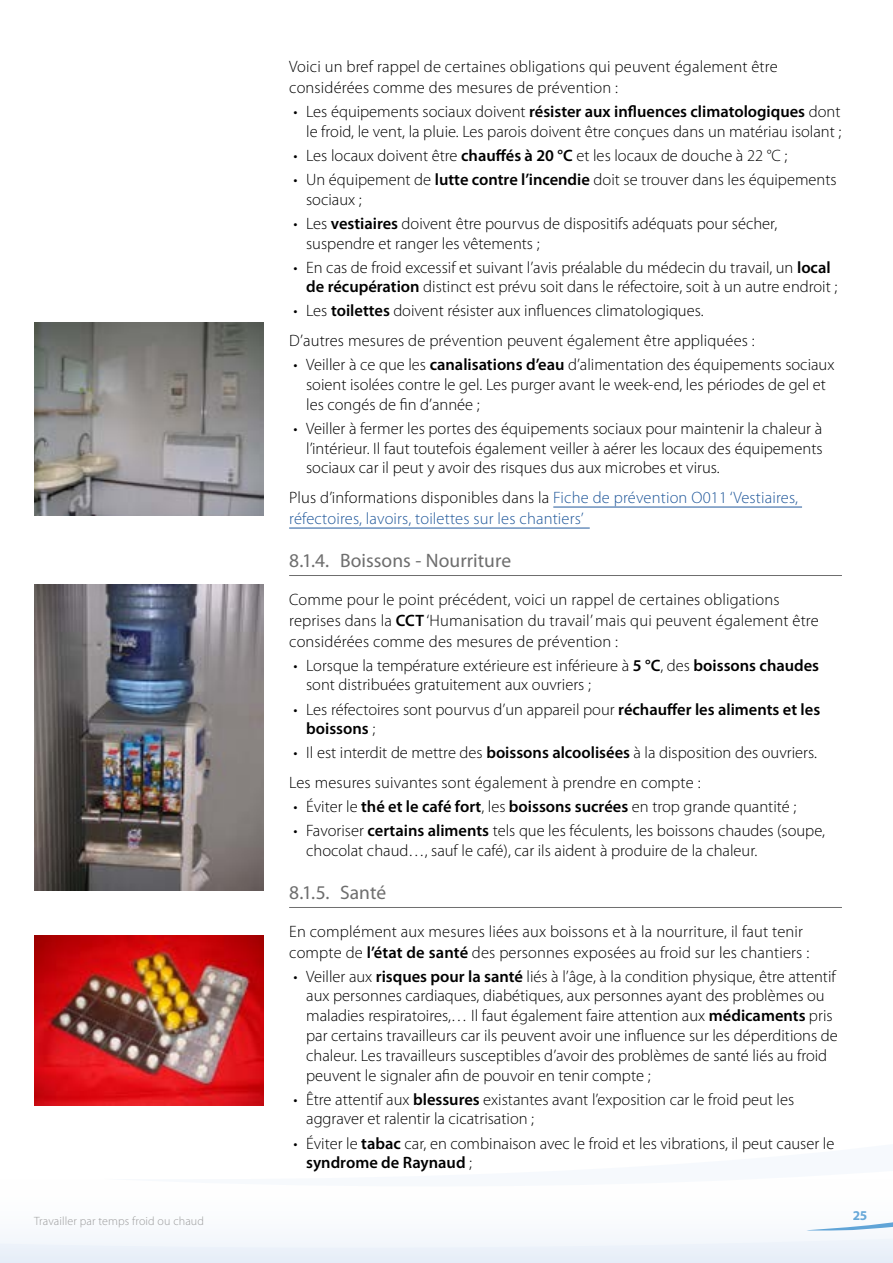
<style>
.page{position:relative;width:893px;height:1263px;background:#fff}
.page>*{position:absolute;margin:0;border:0;box-sizing:border-box;transform-origin:0 0}
.t1{font:19.5px "Myriad Pro";color:#6e6e6e}
.t2{font:300 16.5px/19.8px "Myriad Pro";color:#000}
.t3{font:300 16.5px/21px "Myriad Pro";letter-spacing:.01em;color:#22599b}
.t4{font:700 13.5px "Myriad Pro";color:#60a4d7}
.t5{font:300 12px "Myriad Pro";letter-spacing:.01em;color:#9c9c9d}
.s1{font-weight:600}
.s2{color:#000}
</style>
<div class="page">
<svg style="left:0;top:1230px;width:893px;height:33px;fill:#edf2fa"></svg>
<svg style="left:810px;top:1222px;width:83px;height:8px"></svg>
<img style="left:34px;top:585px;width:230px;height:306px">
<hr style="left:553px;top:507px;width:249px;height:1px;background:#22599b">
<hr style="left:289px;top:528px;width:301px;height:1px;background:#22599b">
<hr style="left:289px;top:575px;width:553px;height:1px;background:#6e6e6e">
<hr style="left:289px;top:907px;width:553px;height:1px;background:#6e6e6e">
<img style="left:34px;top:935px;width:230px;height:171px">
<img style="left:34px;top:323px;width:230px;height:192px">
<p class="t5" style="left:34px;top:1214px;width:171px">Travailler par temps froid ou chaud</p>
<p class="t2" style="left:289px;top:56px;width:490px;line-height:21px">Voici un bref rappel de certaines obligations qui peuvent également être considérées comme des mesures de prévention :</p>
<p class="t2" style="left:293px;top:102px;width:549px;text-align:right">• Les équipements sociaux doivent <span class="s1">résister aux influences climatologiques</span> dont le froid, le vent, la pluie. Les parois doivent être conçues dans un matériau isolant ;</p>
<p class="t2" style="left:293px;top:146px;width:496px">• Les locaux doivent être <span class="s1">chauffés à 20 °C</span> et les locaux de douche à 22 °C ;</p>
<p class="t2" style="left:306px;top:170px;width:532px;text-indent:-13px">• Un équipement de <span class="s1">lutte contre l’incendie</span> doit se trouver dans les équipements sociaux ;</p>
<p class="t2" style="left:306px;top:214px;width:473px;text-indent:-13px">• Les <span class="s1">vestiaires</span> doivent être pourvus de dispositifs adéquats pour sécher, suspendre et ranger les vêtements ;</p>
<p class="t2" style="left:306px;top:257px;width:533px;text-indent:-13px">• En cas de froid excessif et suivant l’avis préalable du médecin du travail, un <span class="s1">local de récupération</span> distinct est prévu soit dans le réfectoire, soit à un autre endroit ;</p>
<p class="t2" style="left:289px;top:296px;width:467px;line-height:29.5px">• Les <span class="s1">toilettes</span> doivent résister aux influences climatologiques.<br>D’autres mesures de prévention peuvent également être appliquées :</p>
<p class="t2" style="left:306px;top:355px;width:530px;text-indent:-13px">• Veiller à ce que les <span class="s1">canalisations d’eau</span> d’alimentation des équipements sociaux soient isolées contre le gel. Les purger avant le week-end, les périodes de gel et les congés de fin d’année ;</p>
<p class="t2" style="left:306px;top:419px;width:518px;text-align:justify;text-indent:-13px">• Veiller à fermer les portes des équipements sociaux pour maintenir la chaleur à l’intérieur. Il faut toutefois également veiller à aérer les locaux des équipements sociaux car il peut y avoir des risques dus aux microbes et virus.</p>
<p class="t3" style="left:289px;top:487px;width:510px"><span class="s2">Plus d’informations disponibles dans la</span> Fiche de prévention O011 ‘Vestiaires, réfectoires, lavoirs, toilettes sur les chantiers’</p>
<p class="t1" style="left:289px;top:549px;width:223px">8.1.4. Boissons - Nourriture</p>
<p class="t2" style="left:289px;top:589px;width:531px;line-height:21px">Comme pour le point précédent, voici un rappel de certaines obligations reprises dans la <span class="s1">CCT</span> ‘Humanisation du travail’ mais qui peuvent également être considérées comme des mesures de prévention :</p>
<p class="t2" style="left:306px;top:655px;width:514px;text-indent:-13px">• Lorsque la température extérieure est inférieure à <span class="s1">5 °C</span>, des <span class="s1">boissons chaudes </span>sont distribuées gratuitement aux ouvriers ;</p>
<p class="t2" style="left:306px;top:699px;width:516px;text-indent:-13px">• Les réfectoires sont pourvus d’un appareil pour <span class="s1">réchauffer les aliments et les boissons</span> ;</p>
<p class="t2" style="left:289px;top:738px;width:529px;line-height:29.5px">• Il est interdit de mettre des <span class="s1">boissons alcoolisées</span> à la disposition des ouvriers.<br>Les mesures suivantes sont également à prendre en compte :</p>
<p class="t2" style="left:293px;top:797px;width:504px">• Éviter le <span class="s1">thé et le café fort</span>, les <span class="s1">boissons sucrées</span> en trop grande quantité ;</p>
<p class="t2" style="left:306px;top:821px;width:520px;text-indent:-13px">• Favoriser <span class="s1">certains aliments</span> tels que les féculents, les boissons chaudes (soupe, chocolat chaud…, sauf le café), car ils aident à produire de la chaleur.</p>
<p class="t1" style="left:289px;top:881px;width:98px">8.1.5. Santé</p>
<p class="t2" style="left:289px;top:921px;width:522px;line-height:21px">En complément aux mesures liées aux boissons et à la nourriture, il faut tenir compte de <span class="s1">l’état de santé</span> des personnes exposées au froid sur les chantiers :</p>
<p class="t2" style="left:306px;top:966px;width:533px;text-indent:-13px">• Veiller aux <span class="s1">risques pour la santé</span> liés à l’âge, à la condition physique, être attentif aux personnes cardiaques, diabétiques, aux personnes ayant des problèmes ou maladies respiratoires,… Il faut également faire attention aux <span class="s1">médicaments</span> pris par certains travailleurs car ils peuvent avoir une influence sur les déperditions de chaleur. Les travailleurs susceptibles d’avoir des problèmes de santé liés au froid peuvent le signaler afin de pouvoir en tenir compte ;</p>
<p class="t2" style="left:306px;top:1089px;width:490px;text-indent:-13px">• Être attentif aux <span class="s1">blessures</span> existantes avant l’exposition car le froid peut les aggraver et ralentir la cicatrisation ;</p>
<p class="t2" style="left:306px;top:1133px;width:530px;text-indent:-13px">• Éviter le <span class="s1">tabac</span> car, en combinaison avec le froid et les vibrations, il peut causer le <span class="s1">syndrome de Raynaud</span> ;</p>
<p class="t4" style="left:852px;top:1208px;width:16px">25</p>
</div>
